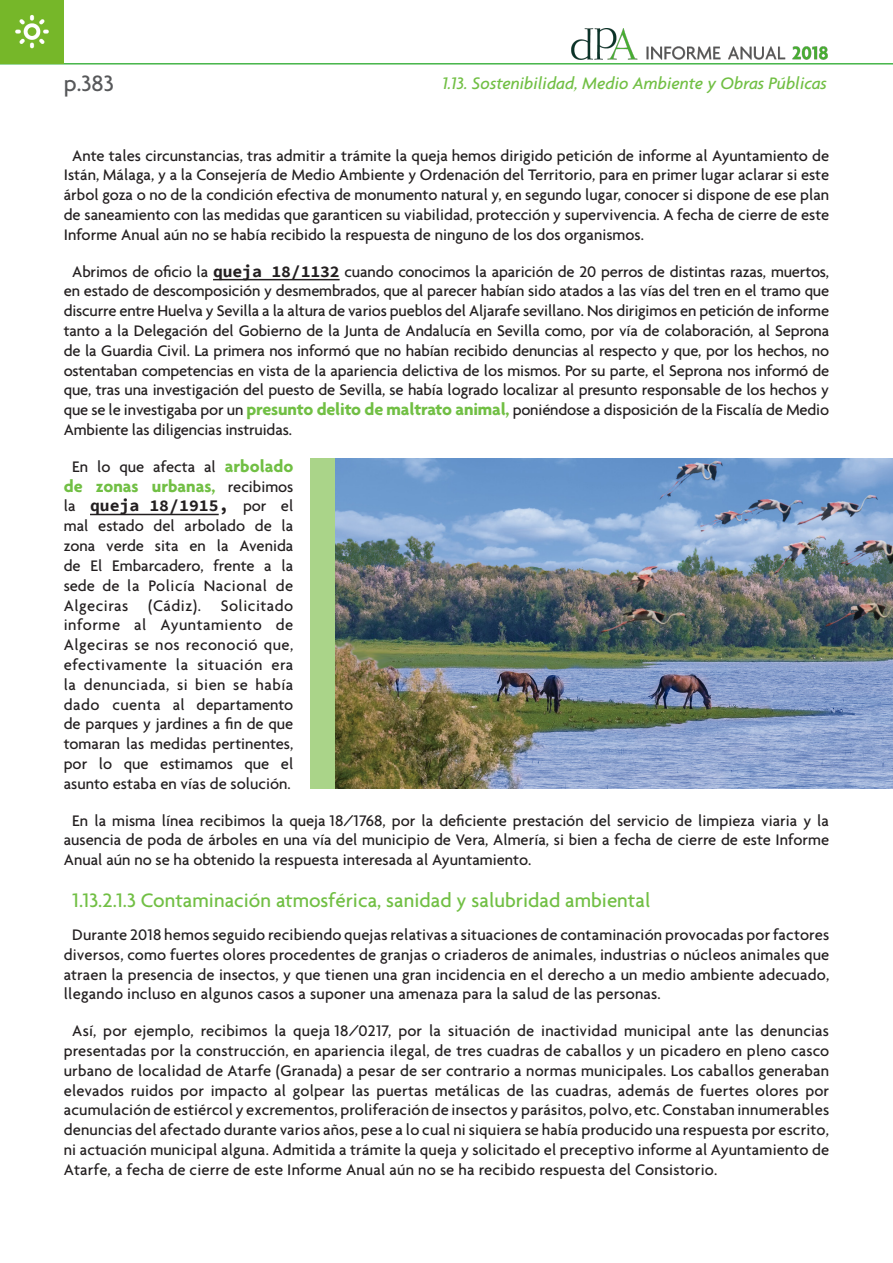
<style>
.page{position:relative;width:893px;height:1263px;background:#fff}
.page>*{position:absolute;margin:0;border:0;box-sizing:border-box;transform-origin:0 0}
.t1{font:500 24px "Agenda";color:#57585a}
.Título_1_1_1_1_1{font:500 21px "Agenda";color:#71bf44}
.t2{font:italic 500 18px "Agenda";color:#71bf44}
.Parrafo{font:700 18px "Agenda";color:#71bf44}
.Parrafo-2{font:500 16.5px/19.8px "Agenda";color:#231f20;text-align:justify}
.s1{font-family:"Source Code Pro";font-weight:700}
.s2{font-weight:700;font-size:18px;color:#71bf44}
.s3{font-weight:500;font-size:16.5px;color:#231f20}
</style>
<div class="page">
<img style="left:572px;top:29px;width:255px;height:30px">
<hr style="left:0;top:63px;width:893px;height:2px;background:#46b549">
<img style="left:0;top:0;width:64px;height:63px">
<hr style="left:213px;top:279px;width:127px;height:1px;background:#231f20">
<hr style="left:90px;top:514px;width:129px;height:1px;background:#231f20">
<div style="left:310px;top:459px;width:583px;height:330px;background:#aad489"></div>
<img style="left:336px;top:459px;width:557px;height:330px">
<h1 class="t1" style="left:64px;top:69px;width:52px">p.383</h1>
<p class="t2" style="left:442px;top:72px;width:387px">1.13. Sostenibilidad, Medio Ambiente y Obras Públicas</p>
<p class="Parrafo-2" style="left:64px;top:145px;width:767px;text-indent:9px">Ante tales circunstancias, tras admitir a trámite la queja hemos dirigido petición de informe al Ayuntamiento de Istán, Málaga, y a la Consejería de Medio Ambiente y Ordenación del Territorio, para en primer lugar aclarar si este árbol goza o no de la condición efectiva de monumento natural y, en segundo lugar, conocer si dispone de ese plan de saneamiento con las medidas que garanticen su viabilidad, protección y supervivencia. A fecha de cierre de este Informe Anual aún no se había recibido la respuesta de ninguno de los dos organismos.</p>
<p class="Parrafo-2" style="left:64px;top:261px;width:767px;text-indent:9px">Abrimos de oficio la <span class="s1">queja 18/1132</span> cuando conocimos la aparición de 20 perros de distintas razas, muertos, en estado de descomposición y desmembrados, que al parecer habían sido atados a las vías del tren en el tramo que discurre entre Huelva y Sevilla a la altura de varios pueblos del Aljarafe sevillano. Nos dirigimos en petición de informe tanto a la Delegación del Gobierno de la Junta de Andalucía en Sevilla como, por vía de colaboración, al Seprona de la Guardia Civil. La primera nos informó que no habían recibido denuncias al respecto y que, por los hechos, no ostentaban competencias en vista de la apariencia delictiva de los mismos. Por su parte, el Seprona nos informó de que, tras una investigación del puesto de Sevilla, se había logrado localizar al presunto responsable de los hechos y que se le investigaba por un <span class="s2">presunto delito de maltrato animal,</span> poniéndose a disposición de la Fiscalía de Medio Ambiente las diligencias instruidas.</p>
<p class="Parrafo-2" style="left:72px;top:456px;width:223px">En lo que afecta al <span class="s2">arbolado</span></p>
<p class="Parrafo" style="left:64px;top:475px;width:231px">de zonas urbanas, <span class="s3">recibimos</span></p>
<p class="Parrafo-2" style="left:64px;top:496px;width:231px">la <span class="s1">queja 18/1915,</span> por el mal estado del arbolado de la zona verde sita en la Avenida de El Embarcadero, frente a la sede de la Policía Nacional de Algeciras (Cádiz). Solicitado informe al Ayuntamiento de Algeciras se nos reconoció que, efectivamente la situación era la denunciada, si bien se había dado cuenta al departamento de parques y jardines a fin de que tomaran las medidas pertinentes, por lo que estimamos que el asunto estaba en vías de solución.</p>
<p class="Parrafo-2" style="left:64px;top:810px;width:767px;text-indent:9px">En la misma línea recibimos la queja 18/1768, por la deficiente prestación del servicio de limpieza viaria y la ausencia de poda de árboles en una vía del municipio de Vera, Almería, si bien a fecha de cierre de este Informe Anual aún no se ha obtenido la respuesta interesada al Ayuntamiento.</p>
<p class="Título_1_1_1_1_1" style="left:72px;top:888px;width:580px">1.13.2.1.3 Contaminación atmosférica, sanidad y salubridad ambiental</p>
<p class="Parrafo-2" style="left:64px;top:924px;width:767px;text-indent:9px">Durante 2018 hemos seguido recibiendo quejas relativas a situaciones de contaminación provocadas por factores diversos, como fuertes olores procedentes de granjas o criaderos de animales, industrias o núcleos animales que atraen la presencia de insectos, y que tienen una gran incidencia en el derecho a un medio ambiente adecuado, llegando incluso en algunos casos a suponer una amenaza para la salud de las personas.</p>
<p class="Parrafo-2" style="left:64px;top:1020px;width:767px;text-indent:9px">Así, por ejemplo, recibimos la queja 18/0217, por la situación de inactividad municipal ante las denuncias presentadas por la construcción, en apariencia ilegal, de tres cuadras de caballos y un picadero en pleno casco urbano de localidad de Atarfe (Granada) a pesar de ser contrario a normas municipales. Los caballos generaban elevados ruidos por impacto al golpear las puertas metálicas de las cuadras, además de fuertes olores por acumulación de estiércol y excrementos, proliferación de insectos y parásitos, polvo, etc. Constaban innumerables denuncias del afectado durante varios años, pese a lo cual ni siquiera se había producido una respuesta por escrito, ni actuación municipal alguna. Admitida a trámite la queja y solicitado el preceptivo informe al Ayuntamiento de Atarfe, a fecha de cierre de este Informe Anual aún no se ha recibido respuesta del Consistorio.</p>
</div>
